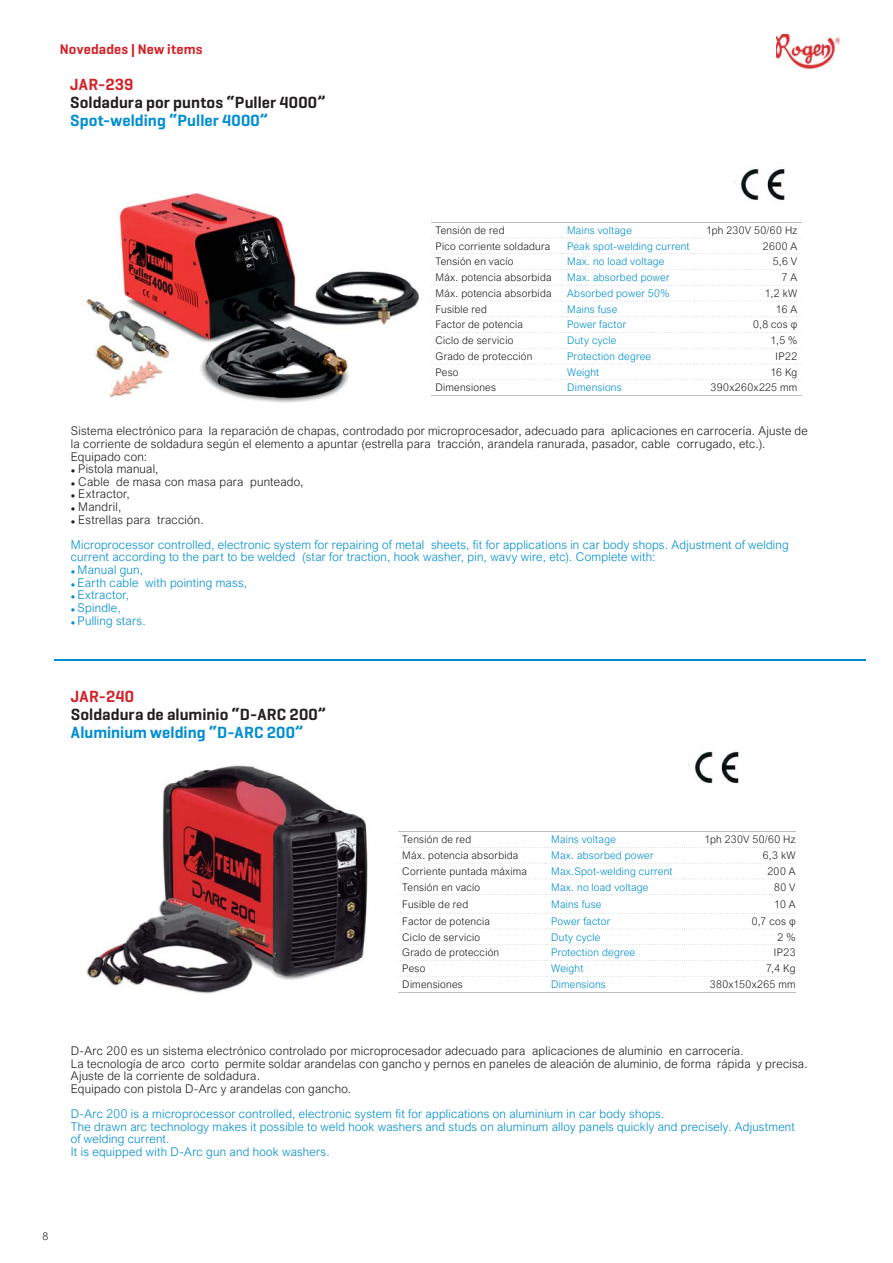
<style>
.page{position:relative;width:893px;height:1263px;background:#fff}
.page>*{position:absolute;margin:0;border:0;box-sizing:border-box;transform-origin:0 0}
.t1{font:600 16.5px "Geogrotesque";color:#231f20}
.t2{font:600 16.5px "Geogrotesque";color:#008ed0}
.t3{font:600 16.5px "Geogrotesque";letter-spacing:.01em;color:#d2232a}
.t4{font:600 14.25px "Geogrotesque";letter-spacing:.015em;color:#d2232a}
.t5{font:300 12px/12.6px "Arial Nova";letter-spacing:.02em;color:#231f20}
.t6{font:300 12px/12.6px "Arial Nova";letter-spacing:.02em;color:#008ed0}
.t7{font:300 10.5px "Arial Nova";letter-spacing:.025em;color:#231f20}
.t8{font:300 10.5px "Arial Nova";letter-spacing:.025em;color:#008ed0}
.s1{font-family:"Arial";font-weight:400;font-size:7.5px}
.s2{font-family:"Arial";font-weight:400;font-size:7.5px;color:#231f20}
.s3{color:#231f20}
</style>
<div class="page">
<img style="left:776px;top:34px;width:63px;height:34px">
<img style="left:86px;top:193px;width:333px;height:210px">
<img style="left:86px;top:765px;width:282px;height:229px">
<hr style="left:431px;top:222px;width:370px;height:1px;background:#bbbdc0">
<hr style="left:431px;top:395px;width:370px;height:1px;background:#bbbdc0">
<svg style="left:431px;top:237px;width:371px;height:2px"></svg>
<svg style="left:431px;top:253px;width:371px;height:1px"></svg>
<svg style="left:431px;top:269px;width:371px;height:1px"></svg>
<svg style="left:431px;top:285px;width:371px;height:1px"></svg>
<svg style="left:431px;top:300px;width:371px;height:2px"></svg>
<svg style="left:431px;top:316px;width:371px;height:1px"></svg>
<svg style="left:431px;top:332px;width:371px;height:1px"></svg>
<svg style="left:431px;top:348px;width:371px;height:1px"></svg>
<svg style="left:431px;top:363px;width:371px;height:2px"></svg>
<svg style="left:431px;top:379px;width:371px;height:1px"></svg>
<svg style="left:398px;top:847px;width:398px;height:1px"></svg>
<svg style="left:398px;top:862px;width:398px;height:2px"></svg>
<svg style="left:398px;top:878px;width:398px;height:1px"></svg>
<svg style="left:398px;top:894px;width:398px;height:1px"></svg>
<svg style="left:398px;top:913px;width:398px;height:1px"></svg>
<svg style="left:398px;top:928px;width:398px;height:2px"></svg>
<svg style="left:398px;top:944px;width:398px;height:1px"></svg>
<svg style="left:398px;top:960px;width:398px;height:1px"></svg>
<hr style="left:398px;top:831px;width:398px;height:1px;background:#bbbdc0">
<svg style="left:398px;top:976px;width:398px;height:1px"></svg>
<hr style="left:398px;top:991px;width:398px;height:1px;background:#bbbdc0">
<img style="left:688px;top:751px;width:51px;height:33px">
<img style="left:734px;top:169px;width:51px;height:31px">
<hr style="left:54px;top:659px;width:811px;height:2px;background:#008ed0">
<p class="t4" style="left:60px;top:43px;width:144px">Novedades | New items</p>
<h1 class="t3" style="left:70px;top:77px;width:65px">JAR-239</h1>
<h1 class="t1" style="left:70px;top:95px;width:257px">Soldadura por puntos “Puller 4000”</h1>
<h1 class="t2" style="left:70px;top:113px;width:200px">Spot-welding “Puller 4000”</h1>
<p class="t7" style="left:435px;top:224px;width:71px">Tensión de red</p>
<p class="t8" style="left:567px;top:224px;width:66px">Mains voltage</p>
<p class="t7" style="left:706px;top:224px;width:93px">1ph 230V 50/60 Hz</p>
<p class="t7" style="left:435px;top:239px;width:116px">Pico corriente soldadura</p>
<p class="t8" style="left:567px;top:239px;width:124px">Peak spot-welding current</p>
<p class="t7" style="left:763px;top:239px;width:36px">2600 A</p>
<p class="t7" style="left:435px;top:255px;width:80px">Tensión en vacío</p>
<p class="t8" style="left:567px;top:255px;width:99px">Max. no load voltage</p>
<p class="t7" style="left:773px;top:255px;width:26px">5,6 V</p>
<p class="t7" style="left:435px;top:271px;width:118px">Máx. potencia absorbida</p>
<p class="t8" style="left:567px;top:271px;width:104px">Max. absorbed power</p>
<p class="t7" style="left:782px;top:271px;width:17px">7 A</p>
<p class="t7" style="left:435px;top:287px;width:118px">Máx. potencia absorbida</p>
<p class="t8" style="left:567px;top:287px;width:104px">Absorbed power 50%</p>
<p class="t7" style="left:765px;top:287px;width:34px">1,2 kW</p>
<p class="t7" style="left:435px;top:302px;width:53px">Fusible red</p>
<p class="t8" style="left:567px;top:302px;width:52px">Mains fuse</p>
<p class="t7" style="left:776px;top:302px;width:23px">16 A</p>
<p class="t7" style="left:435px;top:318px;width:89px">Factor de potencia</p>
<p class="t8" style="left:567px;top:318px;width:61px">Power factor</p>
<p class="t7" style="left:753px;top:318px;width:46px">0,8 cos φ</p>
<p class="t7" style="left:435px;top:334px;width:79px">Ciclo de servicio</p>
<p class="t8" style="left:567px;top:334px;width:51px">Duty cycle</p>
<p class="t7" style="left:770px;top:334px;width:28px">1,5 %</p>
<p class="t7" style="left:435px;top:350px;width:98px">Grado de protección</p>
<p class="t8" style="left:567px;top:350px;width:86px">Protection degree</p>
<p class="t7" style="left:776px;top:350px;width:23px">IP22</p>
<p class="t7" style="left:435px;top:365px;width:25px">Peso</p>
<p class="t8" style="left:567px;top:365px;width:34px">Weight</p>
<p class="t7" style="left:770px;top:365px;width:28px">16 Kg</p>
<p class="t7" style="left:435px;top:381px;width:62px">Dimensiones</p>
<p class="t8" style="left:567px;top:381px;width:56px">Dimensions</p>
<p class="t7" style="left:711px;top:381px;width:88px">390x260x225 mm</p>
<p class="t5" style="left:71px;top:425px;width:738px">Sistema electrónico para la reparación de chapas, controdado por microprocesador, adecuado para aplicaciones en carrocería. Ajuste de la corriente de soldadura según el elemento a apuntar (estrella para tracción, arandela ranurada, pasador, cable corrugado, etc.).<br>Equipado con:</p>
<p class="t5" style="left:71px;top:462px;width:89px"><span class="s1">●</span> Pistola manual,</p>
<p class="t5" style="left:71px;top:475px;width:234px"><span class="s1">●</span> Cable de masa con masa para punteado,</p>
<p class="t5" style="left:71px;top:488px;width:60px"><span class="s1">●</span> Extractor,</p>
<p class="t5" style="left:71px;top:500px;width:52px"><span class="s1">●</span> Mandril,</p>
<p class="t6" style="left:71px;top:506px;width:719px;line-height:25.2px"><span class="s2">●</span> <span class="s3">Estrellas para tracción.<br></span>Microprocessor controlled, electronic system for repairing of metal sheets, fit for applications in car body shops. Adjustment of welding</p>
<p class="t6" style="left:71px;top:551px;width:586px">current according to the part to be welded (star for traction, hook washer, pin, wavy wire, etc). Complete with:</p>
<p class="t6" style="left:71px;top:563px;width:74px"><span class="s1">●</span> Manual gun,</p>
<p class="t6" style="left:71px;top:576px;width:178px"><span class="s1">●</span> Earth cable with pointing mass,</p>
<p class="t6" style="left:71px;top:588px;width:60px"><span class="s1">●</span> Extractor,</p>
<p class="t6" style="left:71px;top:601px;width:51px"><span class="s1">●</span> Spindle,</p>
<p class="t6" style="left:71px;top:614px;width:76px"><span class="s1">●</span> Pulling stars.</p>
<h1 class="t3" style="left:71px;top:689px;width:65px">JAR-240</h1>
<h1 class="t1" style="left:71px;top:707px;width:257px">Soldadura de aluminio “D-ARC 200”</h1>
<h1 class="t2" style="left:71px;top:725px;width:234px">Aluminium welding “D-ARC 200”</h1>
<p class="t7" style="left:402px;top:833px;width:71px">Tensión de red</p>
<p class="t8" style="left:551px;top:833px;width:66px">Mains voltage</p>
<p class="t7" style="left:704px;top:833px;width:93px">1ph 230V 50/60 Hz</p>
<p class="t7" style="left:402px;top:849px;width:118px">Máx. potencia absorbida</p>
<p class="t8" style="left:551px;top:849px;width:104px">Max. absorbed power</p>
<p class="t7" style="left:763px;top:849px;width:34px">6,3 kW</p>
<p class="t7" style="left:402px;top:864px;width:126px">Corriente puntada máxima</p>
<p class="t8" style="left:551px;top:864px;width:123px">Max.Spot-welding current</p>
<p class="t7" style="left:767px;top:864px;width:30px">200 A</p>
<p class="t7" style="left:402px;top:880px;width:80px">Tensión en vacío</p>
<p class="t8" style="left:551px;top:880px;width:99px">Max. no load voltage</p>
<p class="t7" style="left:774px;top:880px;width:23px">80 V</p>
<p class="t7" style="left:402px;top:897px;width:68px">Fusible de red</p>
<p class="t8" style="left:551px;top:897px;width:52px">Mains fuse</p>
<p class="t7" style="left:774px;top:897px;width:23px">10 A</p>
<p class="t7" style="left:402px;top:915px;width:89px">Factor de potencia</p>
<p class="t8" style="left:551px;top:915px;width:61px">Power factor</p>
<p class="t7" style="left:752px;top:915px;width:45px">0,7 cos φ</p>
<p class="t7" style="left:402px;top:930px;width:79px">Ciclo de servicio</p>
<p class="t8" style="left:551px;top:930px;width:51px">Duty cycle</p>
<p class="t7" style="left:778px;top:930px;width:19px">2 %</p>
<p class="t7" style="left:402px;top:946px;width:98px">Grado de protección</p>
<p class="t8" style="left:551px;top:946px;width:86px">Protection degree</p>
<p class="t7" style="left:774px;top:946px;width:23px">IP23</p>
<p class="t7" style="left:402px;top:962px;width:25px">Peso</p>
<p class="t8" style="left:551px;top:962px;width:34px">Weight</p>
<p class="t7" style="left:766px;top:962px;width:31px">7,4 Kg</p>
<p class="t7" style="left:402px;top:978px;width:62px">Dimensiones</p>
<p class="t8" style="left:551px;top:978px;width:56px">Dimensions</p>
<p class="t7" style="left:710px;top:978px;width:87px">380x150x265 mm</p>
<p class="t5" style="left:71px;top:1044px;width:738px">D-Arc 200 es un sistema electrónico controlado por microprocesador adecuado para aplicaciones de aluminio en carrocería.<br>La tecnología de arco corto permite soldar arandelas con gancho y pernos en paneles de aleación de aluminio, de forma rápida y precisa.<br>Ajuste de la corriente de soldadura.<br>Equipado con pistola D-Arc y arandelas con gancho.</p>
<p class="t6" style="left:71px;top:1107px;width:726px">D-Arc 200 is a microprocessor controlled, electronic system fit for applications on aluminium in car body shops.<br>The drawn arc technology makes it possible to weld hook washers and studs on aluminum alloy panels quickly and precisely. Adjustment of welding current.<br>It is equipped with D-Arc gun and hook washers.</p>
<p class="t7" style="left:43px;top:1229px;width:7px">8</p>
</div>
